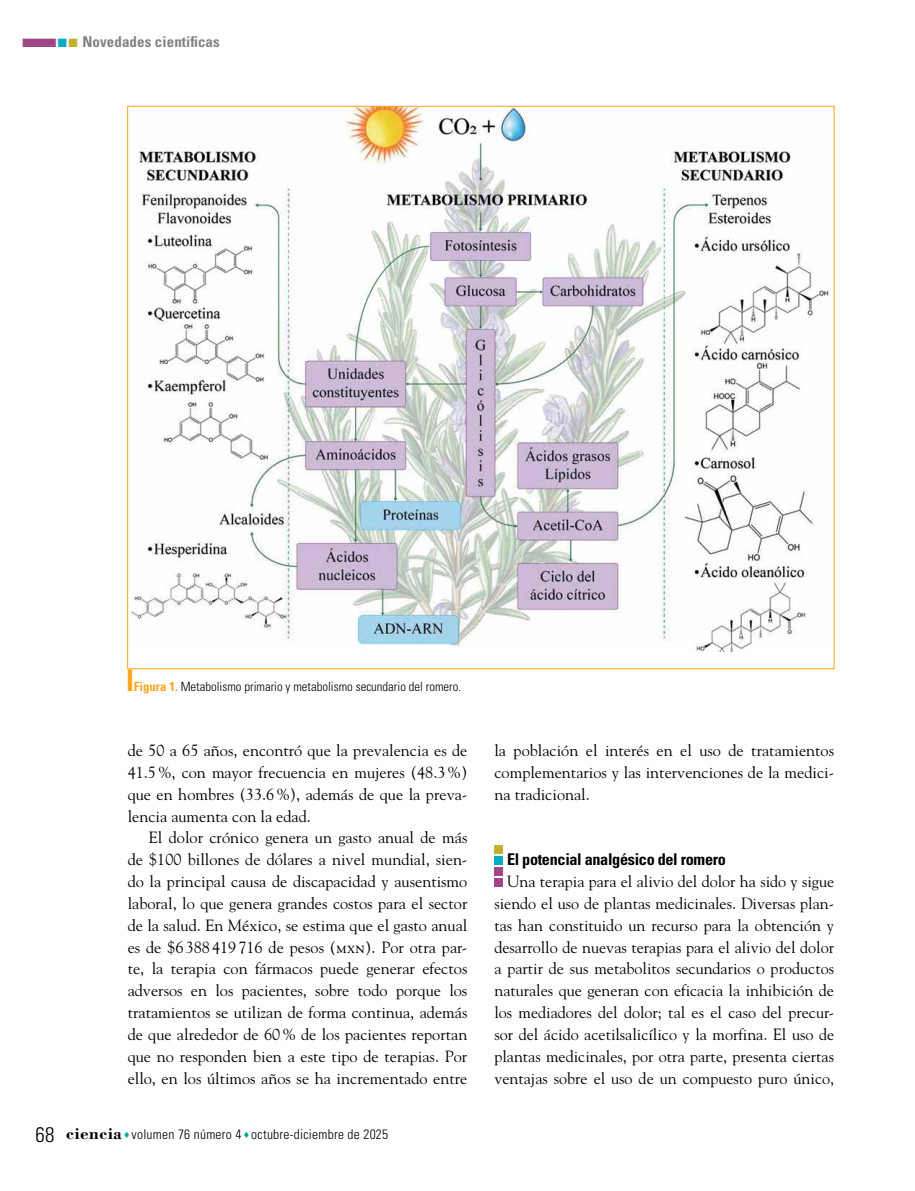
<style>
.page{position:relative;width:915px;height:1191px;background:#fff}
.page>*{position:absolute;margin:0;border:0;box-sizing:border-box;transform-origin:0 0}
.t1{font:16.2px/21.8px "Goudy Std";color:#000;text-align:justify}
.t2{font:700 condensed 16.2px "Univers LT Std";letter-spacing:-.02em;color:#000}
.t3{font:700 condensed 15px "Univers LT Std";letter-spacing:.005em;color:#808285}
.t4{font:300 condensed 13.5px "Univers LT Std";letter-spacing:.02em;color:#000}
.t5{font:300 condensed 12.75px "Univers LT Std";color:#000}
.s1{color:#a2468a}
.s2{color:#00acc3}
.s3{color:#c6af31}
.s4{color:#faa41d}
.s5{font-weight:700;color:#faa41d}
.s6{font-size:21px}
.s7{font-family:"Bodoni Std";font-weight:700;font-stretch:normal;font-size:17.25px}
.s8{color:#00a99b}
</style>
<div class="page">
<div style="left:494px;top:878px;width:8px;height:9px;background:#a2468a"></div>
<div style="left:494px;top:867px;width:8px;height:9px;background:#a2468a"></div>
<div style="left:494px;top:856px;width:8px;height:8px;background:#00acc3"></div>
<div style="left:494px;top:845px;width:8px;height:8px;background:#c6af31"></div>
<img style="left:130px;top:108px;width:700px;height:544px">
<p class="t3" style="left:21px;top:32px;width:200px"><span class="s1">■</span><span class="s2">■</span><span class="s3">■</span> Novedades científicas</p>
<p class="t5" style="left:128px;top:678px;width:335px"><span class="s4">■</span> <span class="s5">Figura 1.</span> Metabolismo primario y metabolismo secundario del romero.</p>
<p class="t1" style="left:128px;top:739px;width:341px">de 50 a 65 años, encontró que la prevalencia es de 41.5%, con mayor frecuencia en mujeres (48.3%) que en hombres (33.6%), además de que la preva&shy;lencia aumenta con la edad.</p>
<p class="t1" style="left:128px;top:826px;width:341px;text-indent:21px">El dolor crónico genera un gasto anual de más de $100 billones de dólares a nivel mundial, sien&shy;do la principal causa de discapacidad y ausentismo laboral, lo que genera grandes costos para el sector de la salud. En México, se estima que el gasto anual es de $6 388419716 de pesos (mxn). Por otra par&shy;te, la terapia con fármacos puede generar efectos adversos en los pacientes, sobre todo porque los tratamientos se utilizan de forma continua, además de que alrededor de 60% de los pacientes reportan que no responden bien a este tipo de terapias. Por ello, en los últimos años se ha incrementado entre</p>
<p class="t4" style="left:36px;top:1126px;width:354px"><span class="s6">68</span> <span class="s7">ciencia</span> <span class="s8">♦</span> volumen 76 número 4 <span class="s8">♦</span> octubre-diciembre de 2025</p>
<p class="t1" style="left:494px;top:739px;width:341px">la población el interés en el uso de tratamientos complementarios y las intervenciones de la medici&shy;na tradicional.</p>
<p class="t2" style="left:507px;top:849px;width:220px">El potencial analgésico del romero</p>
<p class="t1" style="left:494px;top:870px;width:341px;text-indent:13px">Una terapia para el alivio del dolor ha sido y sigue siendo el uso de plantas medicinales. Diversas plan&shy;tas han constituido un recurso para la obtención y desarrollo de nuevas terapias para el alivio del dolor a partir de sus metabolitos secundarios o productos naturales que generan con eficacia la inhibición de los mediadores del dolor; tal es el caso del precur&shy;sor del ácido acetilsalicílico y la morfina. El uso de plantas medicinales, por otra parte, presenta ciertas ventajas sobre el uso de un compuesto puro único,</p>
</div>
